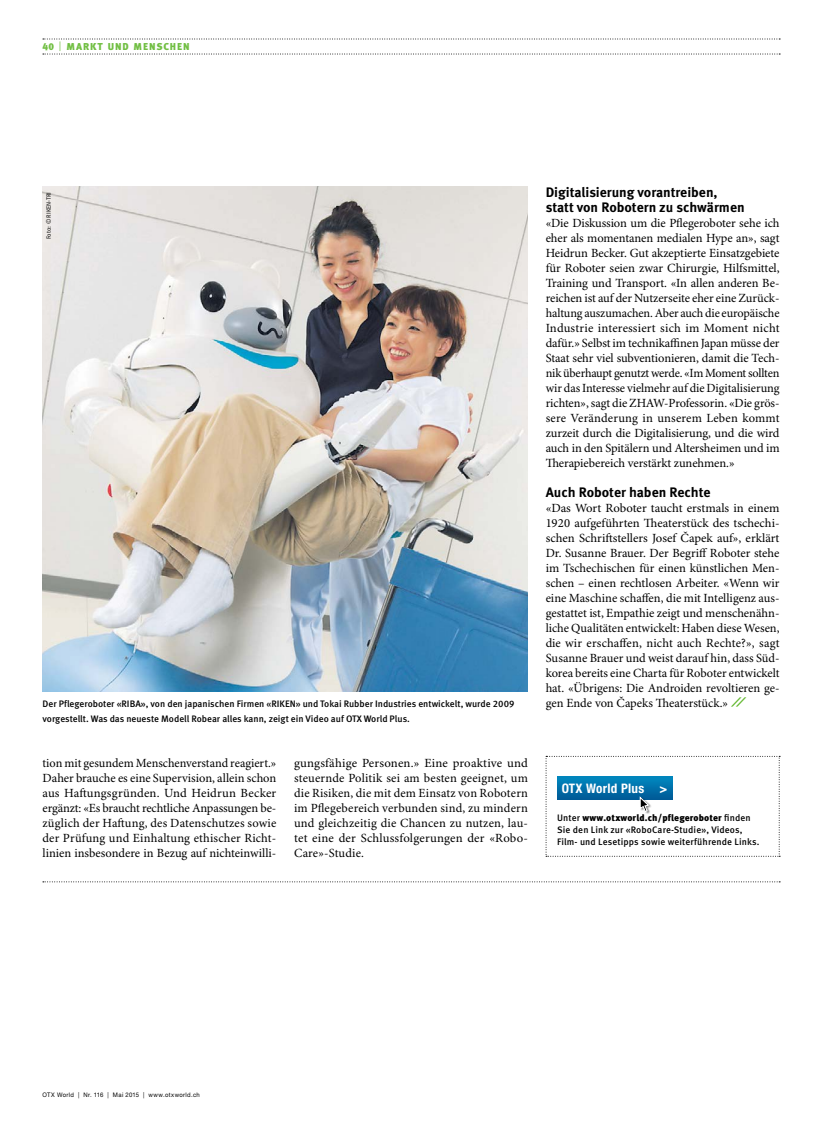
<style>
.page{position:relative;width:815px;height:1134px;background:#fff}
.page>*{position:absolute;margin:0;border:0;box-sizing:border-box;transform-origin:0 0}
.t1{font:700 13.75px/15px "Meta OT";color:#000}
.t2{font:700 condensed 13.12px "Helvetica Neue LT Pro";letter-spacing:.02em;color:#fff}
.t3{font:12.5px/15px "Minion Pro";letter-spacing:.005em;color:#000;text-align:justify}
.t4{font:900 10px "Meta OT";letter-spacing:.09em;color:#72bf44}
.t5{font:500 9.38px/11.9px "Meta OT";color:#000}
.t6{font:6.25px "Helvetica Neue LT Pro";letter-spacing:.06em;color:#000;scale:.95 1}
.t7{font:6.25px "Meta OT Norm";color:#000}
.s1{font-family:"Meta OT Norm";font-weight:400}
.s2{font-weight:900}
</style>
<div class="page">
<svg style="left:69px;top:54px;width:711px;height:1px"></svg>
<svg style="left:69px;top:39px;width:711px;height:1px"></svg>
<svg style="left:43px;top:881px;width:737px;height:1px"></svg>
<img style="left:43px;top:187px;width:485px;height:505px">
<svg style="left:731px;top:697px;width:15px;height:10px"></svg>
<svg style="left:546px;top:756px;width:234px;height:101px"></svg>
<p class="t4" style="left:43px;top:41px;width:149px">40 <span class="s1">|</span> MARKT UND MENSCHEN</p>
<p class="t1" style="left:546px;top:185px;width:201px">Digitalisierung vorantreiben, statt von Robotern zu schwärmen</p>
<p class="t3" style="left:546px;top:216px;width:235px">«Die Diskussion um die Pflegeroboter sehe ich eher als momentanen medialen Hype an», sagt Heidrun Becker. Gut akzeptierte Einsatzgebiete für Roboter seien zwar Chirurgie, Hilfsmittel, Training und Transport. «In allen anderen Be&shy;reichen ist auf der Nutzerseite eher eine Zurück&shy;haltung auszumachen. Aber auch die europäische Industrie interessiert sich im Moment nicht dafür.» Selbst im technikaffinen Japan müsse der Staat sehr viel subventionieren, damit die Tech&shy;nik überhaupt genutzt werde. «Im Moment sollten wir das Interesse vielmehr auf die Digitalisierung richten», sagt die ZHAW-Professorin. «Die grös&shy;sere Veränderung in unserem Leben kommt zurzeit durch die Digitalisierung, und die wird auch in den Spitälern und Altersheimen und im Therapiebereich verstärkt zunehmen.»</p>
<p class="t1" style="left:546px;top:485px;width:166px">Auch Roboter haben Rechte</p>
<p class="t3" style="left:546px;top:501px;width:235px">«Das Wort Roboter taucht erstmals in einem 1920 aufgeführten Theaterstück des tschechi&shy;schen Schriftstellers Josef Čapek auf», erklärt Dr. Susanne Brauer. Der Begriff Roboter stehe im Tschechischen für einen künstlichen Men&shy;schen – einen rechtlosen Arbeiter. «Wenn wir eine Maschine schaffen, die mit Intelligenz aus&shy;gestattet ist, Empathie zeigt und menschenähn&shy;liche Qualitäten entwickelt: Haben diese Wesen, die wir erschaffen, nicht auch Rechte?», sagt Susanne Brauer und weist darauf hin, dass Süd&shy;korea bereits eine Charta für Roboter entwickelt hat. «Übrigens: Die Androiden revoltieren ge-</p>
<p class="t7" style="left:45px;top:239px;width:49px;rotate:-90deg">Foto: © RIKEN-TRI</p>
<p class="t5" style="left:43px;top:698px;width:474px">Der Pflegeroboter «RIBA», von den japanischen Firmen «RIKEN» und Tokai Rubber Industries entwickelt, wurde 2009</p>
<p class="t3" style="left:546px;top:696px;width:184px">gen Ende von Čapeks Theaterstück.»</p>
<p class="t5" style="left:43px;top:713px;width:369px">vorgestellt. Was das neueste Modell Robear alles kann, zeigt ein Video auf OTX World Plus.</p>
<p class="t3" style="left:43px;top:756px;width:235px">tion mit gesundem Menschenverstand reagiert.» Daher brauche es eine Supervision, allein schon aus Haftungsgründen. Und Heidrun Becker ergänzt: «Es braucht rechtliche Anpassungen be&shy;züglich der Haftung, des Datenschutzes sowie der Prüfung und Einhaltung ethischer Richt&shy;linien insbesondere in Bezug auf nichteinwilli-</p>
<p class="t3" style="left:294px;top:756px;width:235px;text-align:left">gungsfähige Personen.» Eine proaktive und steuernde Politik sei am besten geeignet, um die Risiken, die mit dem Einsatz von Robotern im Pflegebereich verbunden sind, zu mindern und gleichzeitig die Chancen zu nutzen, lau-- tet eine der Schlussfolgerungen der «Robo-Care»-Studie.</p>
<p class="t2" style="left:562px;top:780px;width:107px">OTX World Plus &gt;</p>
<p class="t5" style="left:557px;top:812px;width:204px">Unter <span class="s2">www.otxworld.ch/pflegeroboter</span> finden<br>Sie den Link zur «RoboCare-Studie», Videos,<br>Film- und Lesetipps sowie weiterführende Links.</p>
<p class="t6" style="left:43px;top:1091px;width:167px">OTX World | Nr. 116 | Mai 2015 | www.otxworld.ch</p>
</div>
